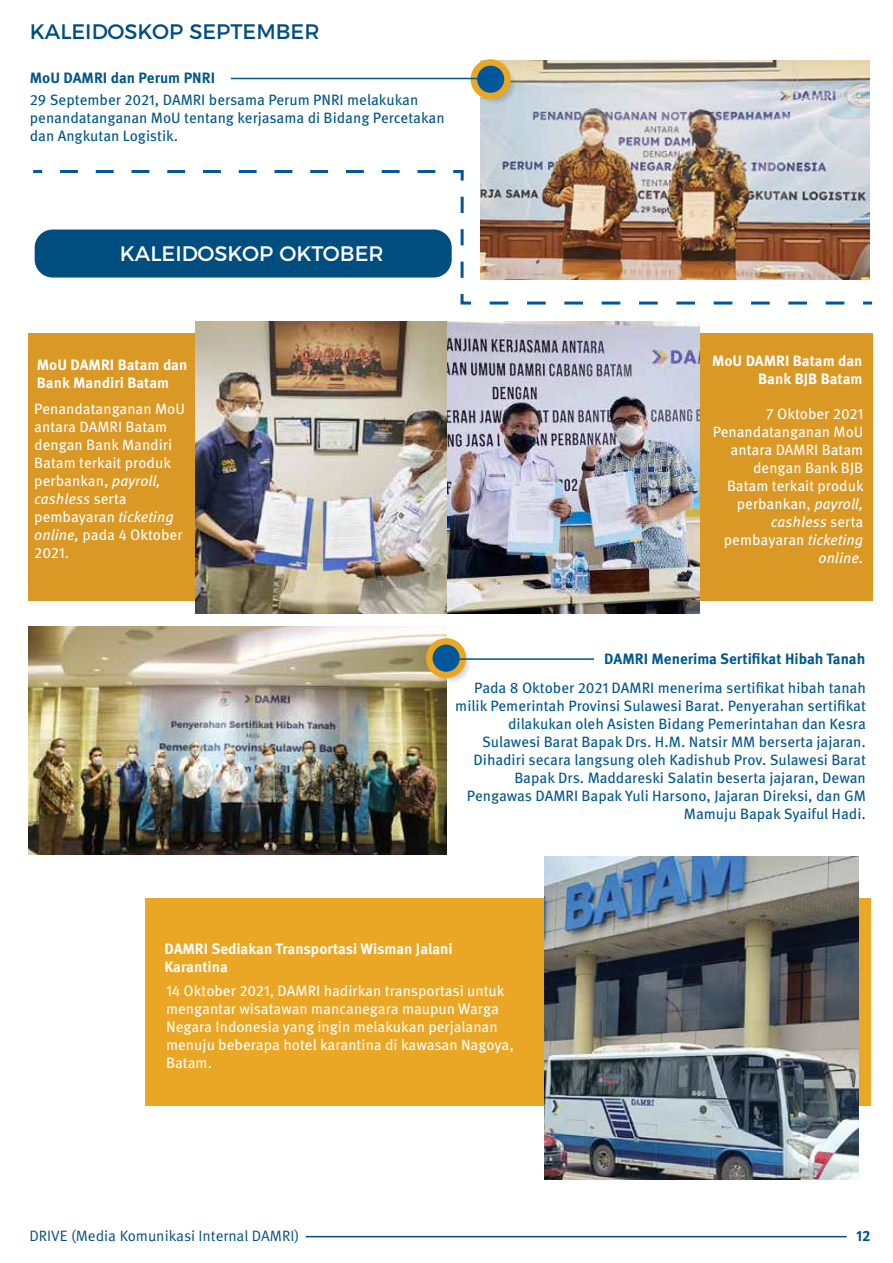
<style>
.page{position:relative;width:893px;height:1263px;background:#fff}
.page>*{position:absolute;margin:0;border:0;box-sizing:border-box;transform-origin:0 0}
.t1{font:21px "Montserrat";color:#004e80}
.t2{font:21px "Montserrat";color:#fff}
.t3{font:15px/18px "Meta Pro";color:#fff}
.t4{font:15px/18px "Meta Pro";color:#00578d;text-align:right}
.t5{font:15px/18px "Meta Pro";color:#005787}
.t6{font:700 15px/18px "Meta Pro";color:#fff}
.t7{font:15px "Meta Pro";color:#004e80}
.t8{font:700 15px "Meta Pro";color:#00578d}
.t9{font:700 15px "Meta Pro";color:#005787}
.t10{font:700 15px "Meta Pro";color:#004e80}
.s1{font-style:italic}
</style>
<div class="page">
<img style="left:481px;top:60px;width:389px;height:219px">
<svg style="left:475px;top:64px;width:41px;height:40px"></svg>
<div style="left:471px;top:59px;width:40px;height:40px;background:#e9a725;border-radius:50%"></div>
<div style="left:477px;top:66px;width:27px;height:27px;background:#00579c;border-radius:50%"></div>
<hr style="left:231px;top:78px;width:260px;height:1px;background:#005787">
<div style="left:145px;top:898px;width:725px;height:208px;background:#e9a725"></div>
<img style="left:544px;top:856px;width:314px;height:324px">
<div style="left:592px;top:334px;width:281px;height:267px;background:#da9825"></div>
<div style="left:28px;top:334px;width:276px;height:267px;background:#da9825"></div>
<img style="left:28px;top:626px;width:418px;height:229px">
<img style="left:195px;top:321px;width:504px;height:292px">
<svg style="left:431px;top:643px;width:40px;height:40px"></svg>
<div style="left:426px;top:638px;width:40px;height:40px;background:#e9a725;border-radius:50%"></div>
<div style="left:433px;top:645px;width:27px;height:27px;background:#00579c;border-radius:50%"></div>
<hr style="left:450px;top:658px;width:144px;height:2px;background:#005787">
<hr style="left:306px;top:1236px;width:541px;height:1px;background:#004e80">
<div style="left:35px;top:229px;width:417px;height:48px;background:#004e80;border-radius:18px"></div>
<svg style="left:33px;top:170px;width:9px;height:3px"></svg>
<svg style="left:60px;top:170px;width:376px;height:3px"></svg>
<svg style="left:453px;top:170px;width:11px;height:11px"></svg>
<svg style="left:460px;top:197px;width:11px;height:108px"></svg>
<svg style="left:490px;top:302px;width:355px;height:3px"></svg>
<svg style="left:863px;top:302px;width:9px;height:3px"></svg>
<h1 class="t1" style="left:30px;top:14px;width:291px">KALEIDOSKOP SEPTEMBER</h1>
<p class="t9" style="left:30px;top:68px;width:187px">MoU DAMRI dan Perum PNRI</p>
<p class="t5" style="left:30px;top:92px;width:416px">29 September 2021, DAMRI bersama Perum PNRI melakukan penandatanganan MoU tentang kerjasama di Bidang Percetakan dan Angkutan Logistik.</p>
<h1 class="t2" style="left:120px;top:236px;width:265px">KALEIDOSKOP OKTOBER</h1>
<p class="t6" style="left:37px;top:356px;width:152px">MoU DAMRI Batam dan<br>Bank Mandiri Batam</p>
<p class="t3" style="left:34px;top:401px;width:152px">Penandatanganan MoU antara DAMRI Batam dengan Bank Mandiri<br>Batam terkait produk perbankan, <span class="s1">payroll, cashless</span> serta pembayaran <span class="s1">ticketing online,</span> pada 4 Oktober<br>2021.</p>
<p class="t6" style="left:712px;top:353px;width:152px;text-align:right">MoU DAMRI Batam dan<br>Bank BJB Batam</p>
<p class="t3" style="left:713px;top:406px;width:153px;text-align:right">7 Oktober 2021<br>Penandatanganan MoU antara DAMRI Batam dengan Bank BJB<br>Batam terkait produk perbankan, <span class="s1">payroll, cashless</span> serta pembayaran <span class="s1">ticketing online.</span></p>
<p class="t8" style="left:604px;top:649px;width:263px">DAMRI Menerima Sertifikat Hibah Tanah</p>
<p class="t4" style="left:455px;top:680px;width:412px">Pada 8 Oktober 2021 DAMRI menerima sertifikat hibah tanah milik Pemerintah Provinsi Sulawesi Barat. Penyerahan sertifikat dilakukan oleh Asisten Bidang Pemerintahan dan Kesra Sulawesi Barat Bapak Drs. H.M. Natsir MM berserta jajaran.<br>Dihadiri secara langsung oleh Kadishub Prov. Sulawesi Barat Bapak Drs. Maddareski Salatin beserta jajaran, Dewan Pengawas DAMRI Bapak Yuli Harsono, Jajaran Direksi, dan GM Mamuju Bapak Syaiful Hadi.</p>
<p class="t6" style="left:164px;top:940px;width:290px">DAMRI Sediakan Transportasi Wisman Jalani<br>Karantina</p>
<p class="t3" style="left:166px;top:982px;width:349px">14 Oktober 2021, DAMRI hadirkan transportasi untuk mengantar wisatawan mancanegara maupun Warga Negara Indonesia yang ingin melakukan perjalanan menuju beberapa hotel karantina di kawasan Nagoya, Batam.</p>
<p class="t7" style="left:29px;top:1226px;width:271px">DRIVE (Media Komunikasi Internal DAMRI)</p>
<p class="t10" style="left:856px;top:1226px;width:16px">12</p>
</div>
